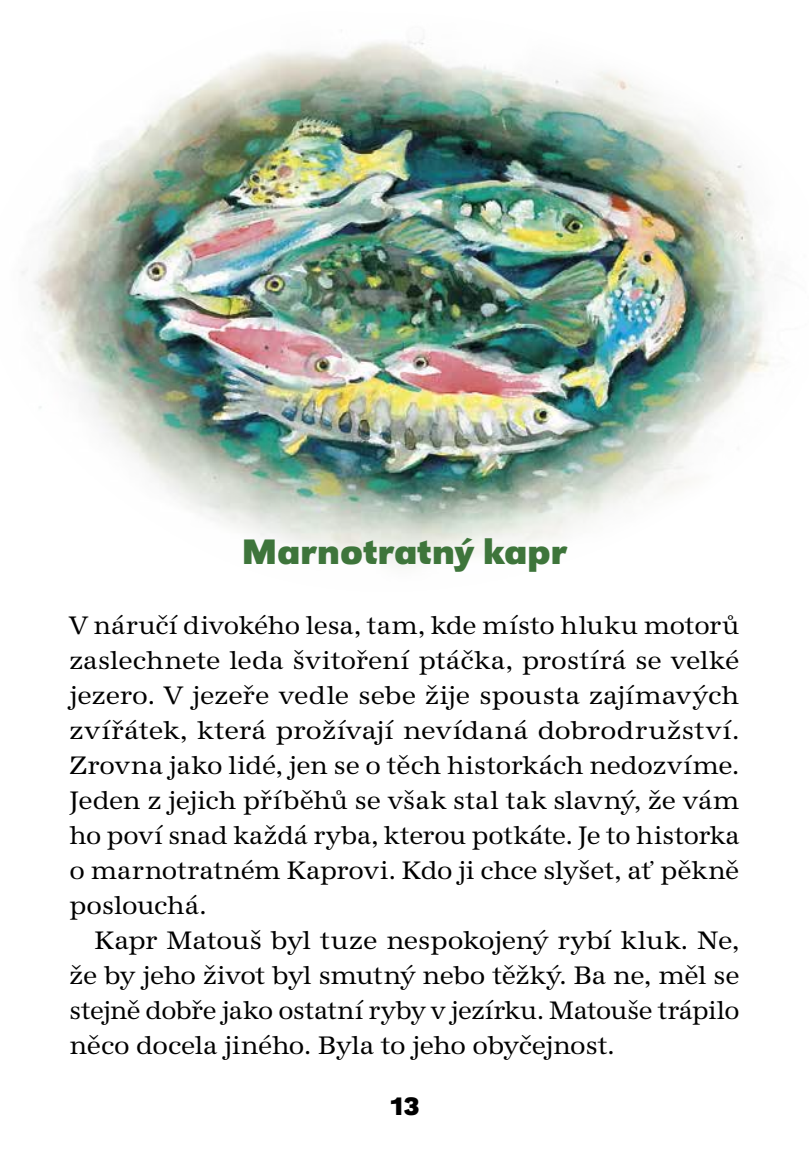
<style>
.page{position:relative;width:809px;height:1166px;background:#fff}
.page>*{position:absolute;margin:0;border:0;box-sizing:border-box;transform-origin:0 0}
.Titulek1{font:700 36.75px "URW Grotesk TOT";color:#3e753b}
.Zaklad_prvni{font:26.25px/35px "URW Antiqua TOT";letter-spacing:-.005em;color:#000;text-align:justify}
.Zaklad{font:26.25px/35px "URW Antiqua TOT";letter-spacing:-.01em;color:#000;text-align:justify}
.t1{font:700 26.25px "URW Grotesk TOT";color:#000}
</style>
<div class="page">
<img style="left:21px;top:38px;width:749px;height:528px">
<p class="Titulek1" style="left:242px;top:530px;width:327px">Marnotratný kapr</p>
<p class="Zaklad_prvni" style="left:69px;top:608px;width:671px">V náručí divokého lesa, tam, kde místo hluku motorů zaslechnete leda švitoření ptáčka, prostírá se velké jezero. V jezeře vedle sebe žije spousta zajímavých zvířátek, která prožívají nevídaná dobrodružství.<br>Zrovna jako lidé, jen se o těch historkách nedozvíme.<br>Jeden z jejich příběhů se však stal tak slavný, že vám ho poví snad každá ryba, kterou potkáte. Je to historka o marnotratném Kaprovi. Kdo ji chce slyšet, ať pěkně poslouchá.</p>
<p class="Zaklad" style="left:69px;top:923px;width:671px;text-indent:25px">Kapr Matouš byl tuze nespokojený rybí kluk. Ne, že by jeho život byl smutný nebo těžký. Ba ne, měl se stejně dobře jako ostatní ryby v jezírku. Matouše trápilo něco docela jiného. Byla to jeho obyčejnost.</p>
<p class="t1" style="left:389px;top:1090px;width:32px">13</p>
</div>
